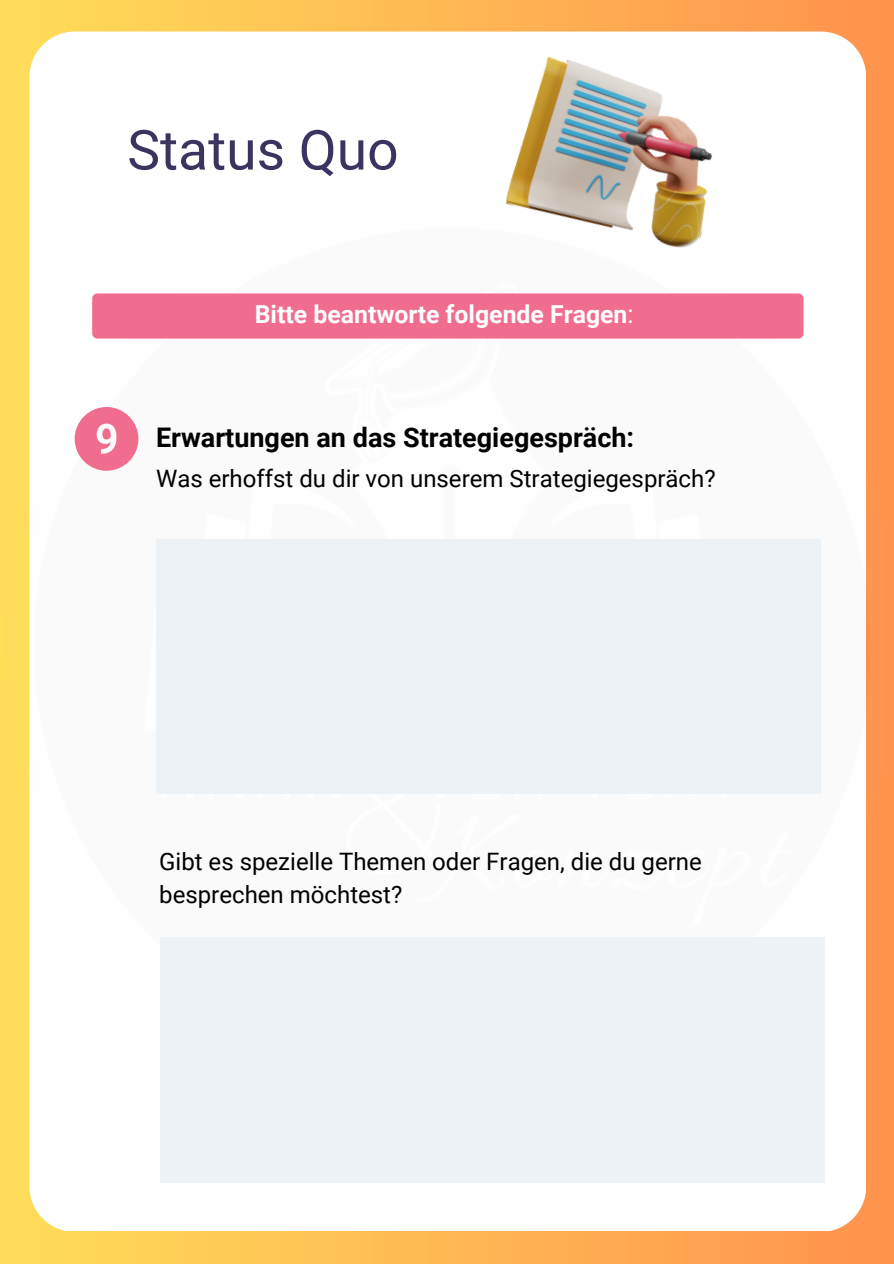
<style>
.page{position:relative;width:894px;height:1264px;background:#fff}
.page>*{position:absolute;margin:0;border:0;box-sizing:border-box;transform-origin:0 0}
.t1{font:55.2px "Roboto";color:#3d3361}
.t2{font:700 27px "Roboto";color:#000}
.t3{font:700 24.75px "Roboto";color:#fff}
.t4{font:24px/32.7px "Roboto";color:#000}
.s1{font-weight:400}
</style>
<div class="page">
<div style="left:0;top:0;width:893px;height:1263px;background:linear-gradient(to right,#ffdf5e,#ff9553)"></div>
<div style="left:29px;top:32px;width:836px;height:1198px;background:#fff;border-radius:45px"></div>
<img style="left:7px;top:200px;width:886px;height:891px">
<div style="left:92px;top:293px;width:711px;height:45px;background:#f16d8d;border-radius:5px"></div>
<div style="left:156px;top:539px;width:664px;height:255px;background:#edf2f7"></div>
<div style="left:160px;top:936px;width:664px;height:246px;background:#edf2f7"></div>
<svg style="left:75px;top:407px;width:63px;height:64px"></svg>
<img style="left:500px;top:56px;width:240px;height:209px">
<p class="t1" style="left:127px;top:118px;width:273px">Status Quo</p>
<p class="t3" style="left:255px;top:300px;width:380px">Bitte beantworte folgende Fragen<span class="s1">:</span></p>
<h3 class="t2" style="left:156px;top:422px;width:479px">Erwartungen an das Strategiegespräch:</h3>
<p class="t4" style="left:156px;top:462px;width:561px">Was erhoffst du dir von unserem Strategiegespräch?</p>
<h1 class="t4" style="left:159px;top:845px;width:544px">Gibt es spezielle Themen oder Fragen, die du gerne besprechen möchtest?</h1>
</div>
